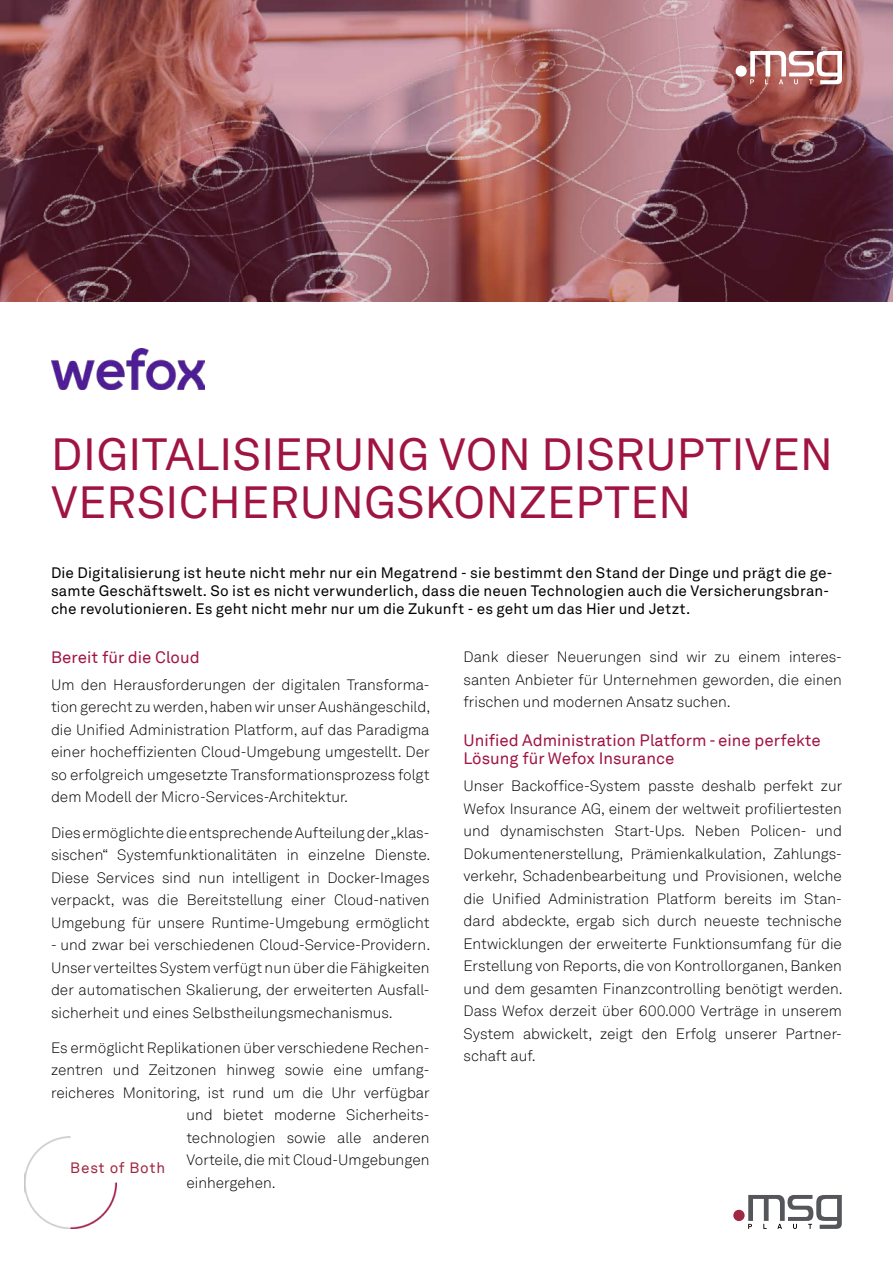
<style>
.page{position:relative;width:893px;height:1263px;background:#fff}
.page>*{position:absolute;margin:0;border:0;box-sizing:border-box;transform-origin:0 0}
.t1{font:45px/48px "Akkurat LLTT";letter-spacing:.01em;color:#a01441}
.t2{font:16.5px/18px "Akkurat LLTT";color:#a01441}
.t3{font:300 15px/22.5px "Akkurat LLTT";color:#000;text-align:justify}
.t4{font:15px/18px "Akkurat LL";letter-spacing:.005em;color:#000}
.t5{font:15px "Akkurat LLTT";letter-spacing:.05em;color:#a02843}
</style>
<div class="page">
<img style="left:51px;top:349px;width:153px;height:41px">
<img style="left:0;top:0;width:893px;height:302px">
<div style="left:736px;top:66px;width:11px;height:11px;background:#fff;border-radius:50%"></div>
<svg style="left:750px;top:51px;width:92px;height:33px"></svg>
<div style="left:733px;top:1210px;width:12px;height:11px;background:#a02843;border-radius:50%"></div>
<svg style="left:748px;top:1195px;width:94px;height:34px"></svg>
<img style="left:24px;top:1137px;width:92px;height:92px">
<h1 class="t1" style="left:51px;top:428px;width:783px">DIGITALISIERUNG VON DISRUPTIVEN<br>VERSICHERUNGSKONZEPTEN</h1>
<p class="t4" style="left:51px;top:563px;width:783px">Die Digitalisierung ist heute nicht mehr nur ein Megatrend - sie bestimmt den Stand der Dinge und prägt die ge&shy;samte Geschäftswelt. So ist es nicht verwunderlich, dass die neuen Technologien auch die Versicherungsbran&shy;che revolutionieren. Es geht nicht mehr nur um die Zukunft - es geht um das Hier und Jetzt.</p>
<p class="t2" style="left:51px;top:648px;width:150px">Bereit für die Cloud</p>
<p class="t3" style="left:51px;top:673px;width:381px">Um den Herausforderungen der digitalen Transforma&shy;tion gerecht zu werden, haben wir unser Aushängeschild, die Unified Administration Platform, auf das Paradigma einer hocheffizienten Cloud-Umgebung umgestellt. Der so erfolgreich umgesetzte Transformationsprozess folgt dem Modell der Micro-Services-Architektur.</p>
<p class="t3" style="left:51px;top:821px;width:381px">Dies ermöglichte die entsprechende Aufteilung der „klas&shy;sischen“ Systemfunktionalitäten in einzelne Dienste.<br>Diese Services sind nun intelligent in Docker-Images verpackt, was die Bereitstellung einer Cloud-nativen Umgebung für unsere Runtime-Umgebung ermöglicht</p>
<p class="t3" style="left:51px;top:933px;width:381px">- und zwar bei verschiedenen Cloud-Service-Providern.<br>Unser verteiltes System verfügt nun über die Fähigkeiten der automatischen Skalierung, der erweiterten Ausfall&shy;sicherheit und eines Selbstheilungsmechanismus.</p>
<p class="t3" style="left:51px;top:1036px;width:380px">Es ermöglicht Replikationen über verschiedene Rechen-</p>
<p class="t3" style="left:51px;top:1058px;width:380px">zentren und Zeitzonen hinweg sowie eine umfang-</p>
<p class="t3" style="left:51px;top:1081px;width:380px">reicheres Monitoring, ist rund um die Uhr verfügbar</p>
<p class="t3" style="left:186px;top:1103px;width:245px">und bietet moderne Sicherheits-</p>
<p class="t3" style="left:186px;top:1126px;width:245px">technologien sowie alle anderen</p>
<p class="t3" style="left:186px;top:1148px;width:245px">Vorteile, die mit Cloud-Umgebungen</p>
<p class="t3" style="left:186px;top:1171px;width:91px">einhergehen.</p>
<p class="t5" style="left:70px;top:1156px;width:96px">Best of Both</p>
<p class="t3" style="left:463px;top:645px;width:380px">Dank dieser Neuerungen sind wir zu einem interes&shy;santen Anbieter für Unternehmen geworden, die einen frischen und modernen Ansatz suchen.</p>
<p class="t2" style="left:463px;top:731px;width:359px">Unified Administration Platform - eine perfekte<br>Lösung für Wefox Insurance</p>
<p class="t3" style="left:463px;top:774px;width:381px">Unser Backoffice-System passte deshalb perfekt zur Wefox Insurance AG, einem der weltweit profiliertesten und dynamischsten Start-Ups. Neben Policen- und Dokumentenerstellung, Prämienkalkulation, Zahlungs&shy;verkehr, Schadenbearbeitung und Provisionen, welche die Unified Administration Platform bereits im Stan&shy;dard abdeckte, ergab sich durch neueste technische Entwicklungen der erweiterte Funktionsumfang für die Erstellung von Reports, die von Kontrollorganen, Banken und dem gesamten Finanzcontrolling benötigt werden.<br>Dass Wefox derzeit über 600.000 Verträge in unserem System abwickelt, zeigt den Erfolg unserer Partner&shy;schaft auf.</p>
</div>
